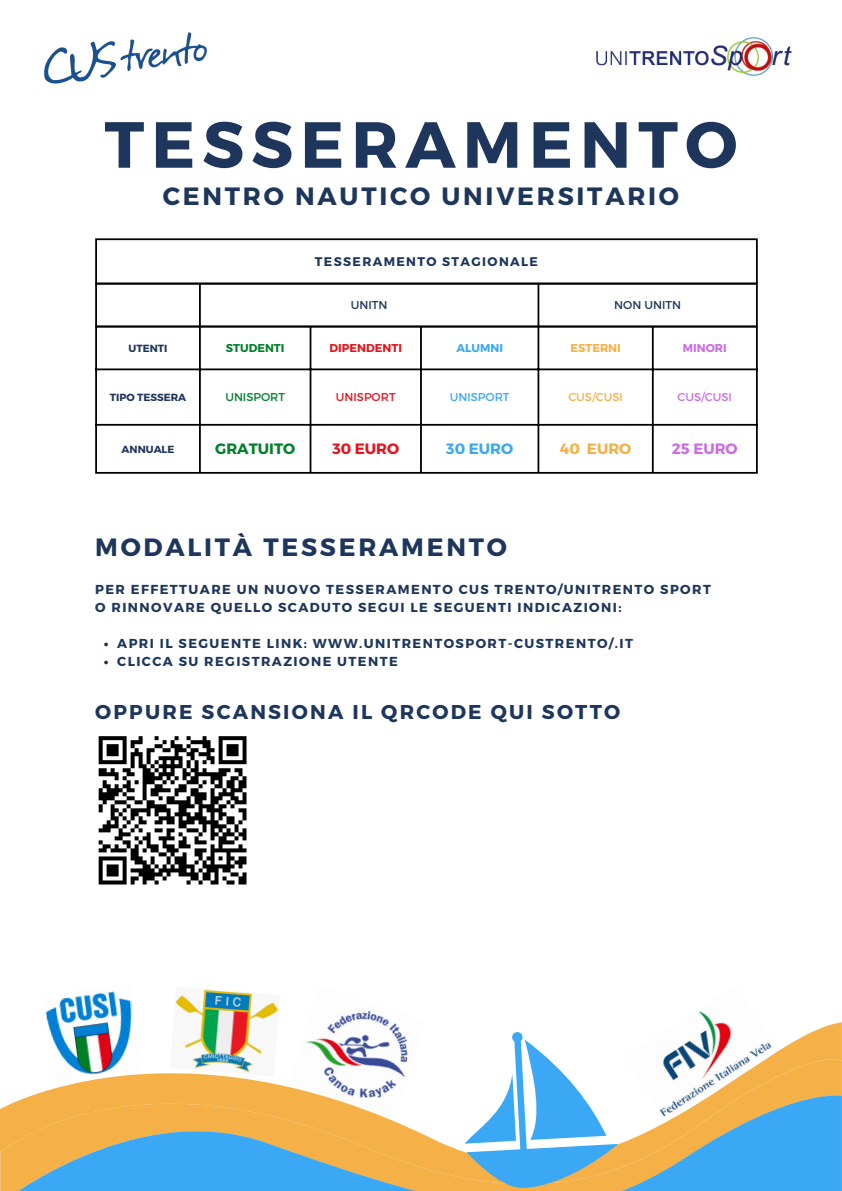
<style>
.page{position:relative;width:842px;height:1191px;background:#fff}
.page>*{position:absolute;margin:0;border:0;box-sizing:border-box;transform-origin:0 0}
.t1{font:700 65px "Montserrat";letter-spacing:.11em;color:#1e365c}
.t2{font:700 25px "Montserrat";letter-spacing:.11em;color:#1e365c}
.t3{font:700 20px "Montserrat";letter-spacing:.11em;color:#1e365c}
.t4{font:700 15px "Montserrat";color:#00812c}
.t5{font:700 15px "Montserrat";color:#e3141d}
.t6{font:700 15px "Montserrat";color:#3ba8f6}
.t7{font:700 15px "Montserrat";color:#f5b047}
.t8{font:700 15px "Montserrat";color:#cb6ce6}
.t9{font:700 13px/18px "Montserrat";letter-spacing:.11em;color:#1e365c}
.t10{font:700 12.5px "Montserrat";letter-spacing:.11em;color:#1e365c}
.t11{font:11.3px "Montserrat";color:#1e365c}
.t12{font:700 11.3px "Montserrat";color:#e3141d}
.t13{font:700 11.3px "Montserrat";color:#00812c}
.t14{font:11.3px "Montserrat";color:#00812c}
.t15{font:11.3px "Montserrat";color:#e3141d}
.t16{font:11.3px "Montserrat";color:#3ba8f6}
.t17{font:11.3px "Montserrat";color:#f5b047}
.t18{font:11.3px "Montserrat";color:#cb6ce6}
.t19{font:700 11.3px "Montserrat";color:#f5b047}
.t20{font:700 11.3px "Montserrat";color:#3ba8f6}
.t21{font:700 11.3px "Montserrat";color:#cb6ce6}
.t22{font:700 10.4px "Montserrat";color:#1e365c}
</style>
<div class="page">
<img style="left:336px;top:1010px;width:53px;height:12px">
<img style="left:175px;top:989px;width:104px;height:33px">
<svg style="left:183px;top:1022px;width:659px;height:36px"></svg>
<svg style="left:36px;top:1058px;width:806px;height:36px"></svg>
<svg style="left:0;top:1094px;width:842px;height:96px;background:#acb49e"></svg>
<svg style="left:465px;top:1031px;width:153px;height:156px"></svg>
<img style="left:44px;top:991px;width:97px;height:89px">
<img style="left:596px;top:37px;width:195px;height:39px">
<img style="left:44px;top:32px;width:163px;height:52px">
<hr style="left:95px;top:240px;width:2px;height:42px;background:#000">
<hr style="left:756px;top:240px;width:2px;height:42px;background:#000">
<hr style="left:95px;top:238px;width:663px;height:2px;background:#000">
<hr style="left:95px;top:282px;width:663px;height:2px;background:#000">
<hr style="left:95px;top:327px;width:2px;height:145px;background:#000">
<hr style="left:199px;top:327px;width:2px;height:145px;background:#000">
<hr style="left:310px;top:327px;width:1px;height:145px;background:#000">
<hr style="left:420px;top:327px;width:2px;height:145px;background:#000">
<hr style="left:537px;top:327px;width:2px;height:145px;background:#000">
<hr style="left:652px;top:327px;width:2px;height:145px;background:#000">
<hr style="left:756px;top:327px;width:2px;height:145px;background:#000">
<hr style="left:95px;top:368px;width:663px;height:2px;background:#000">
<hr style="left:95px;top:424px;width:663px;height:1px;background:#000">
<hr style="left:95px;top:472px;width:663px;height:1px;background:#000">
<hr style="left:95px;top:284px;width:2px;height:41px;background:#000">
<hr style="left:199px;top:284px;width:2px;height:41px;background:#000">
<hr style="left:538px;top:284px;width:1px;height:41px;background:#000">
<hr style="left:756px;top:284px;width:2px;height:41px;background:#000">
<hr style="left:95px;top:325px;width:663px;height:2px;background:#000">
<img style="left:98px;top:736px;width:149px;height:149px">
<svg style="left:104px;top:642px;width:4px;height:4px"></svg>
<svg style="left:104px;top:660px;width:4px;height:4px"></svg>
<h1 class="t1" style="left:105px;top:102px;width:634px">TESSERAMENTO</h1>
<h2 class="t2" style="left:163px;top:180px;width:518px">CENTRO NAUTICO UNIVERSITARIO</h2>
<p class="t10" style="left:315px;top:253px;width:225px">TESSERAMENTO STAGIONALE</p>
<p class="t11" style="left:351px;top:298px;width:38px">UNITN</p>
<p class="t11" style="left:614px;top:298px;width:68px">NON UNITN</p>
<p class="t22" style="left:129px;top:342px;width:40px">UTENTI</p>
<p class="t13" style="left:226px;top:341px;width:60px">STUDENTI</p>
<p class="t12" style="left:330px;top:341px;width:74px">DIPENDENTI</p>
<p class="t20" style="left:456px;top:341px;width:48px">ALUMNI</p>
<p class="t19" style="left:570px;top:341px;width:52px">ESTERNI</p>
<p class="t21" style="left:683px;top:341px;width:45px">MINORI</p>
<p class="t22" style="left:110px;top:390px;width:78px">TIPO TESSERA</p>
<p class="t14" style="left:225px;top:389px;width:61px">UNISPORT</p>
<p class="t15" style="left:336px;top:389px;width:61px">UNISPORT</p>
<p class="t16" style="left:450px;top:389px;width:61px">UNISPORT</p>
<p class="t17" style="left:568px;top:389px;width:56px">CUS/CUSI</p>
<p class="t18" style="left:678px;top:389px;width:56px">CUS/CUSI</p>
<p class="t22" style="left:122px;top:442px;width:54px">ANNUALE</p>
<p class="t4" style="left:215px;top:439px;width:82px">GRATUITO</p>
<p class="t5" style="left:332px;top:439px;width:68px">30 EURO</p>
<p class="t6" style="left:446px;top:439px;width:68px">30 EURO</p>
<p class="t7" style="left:560px;top:439px;width:73px">40 EURO</p>
<p class="t8" style="left:672px;top:439px;width:67px">25 EURO</p>
<h2 class="t2" style="left:95px;top:531px;width:413px">MODALITÀ TESSERAMENTO</h2>
<p class="t9" style="left:95px;top:579px;width:617px">PER EFFETTUARE UN NUOVO TESSERAMENTO CUS TRENTO/UNITRENTO SPORT<br>O RINNOVARE QUELLO SCADUTO SEGUI LE SEGUENTI INDICAZIONI:</p>
<p class="t9" style="left:117px;top:633px;width:517px">APRI IL SEGUENTE LINK: WWW.UNITRENTOSPORT-CUSTRENTO/.IT<br>CLICCA SU REGISTRAZIONE UTENTE</p>
<h3 class="t3" style="left:95px;top:699px;width:526px">OPPURE SCANSIONA IL QRCODE QUI SOTTO</h3>
</div>
